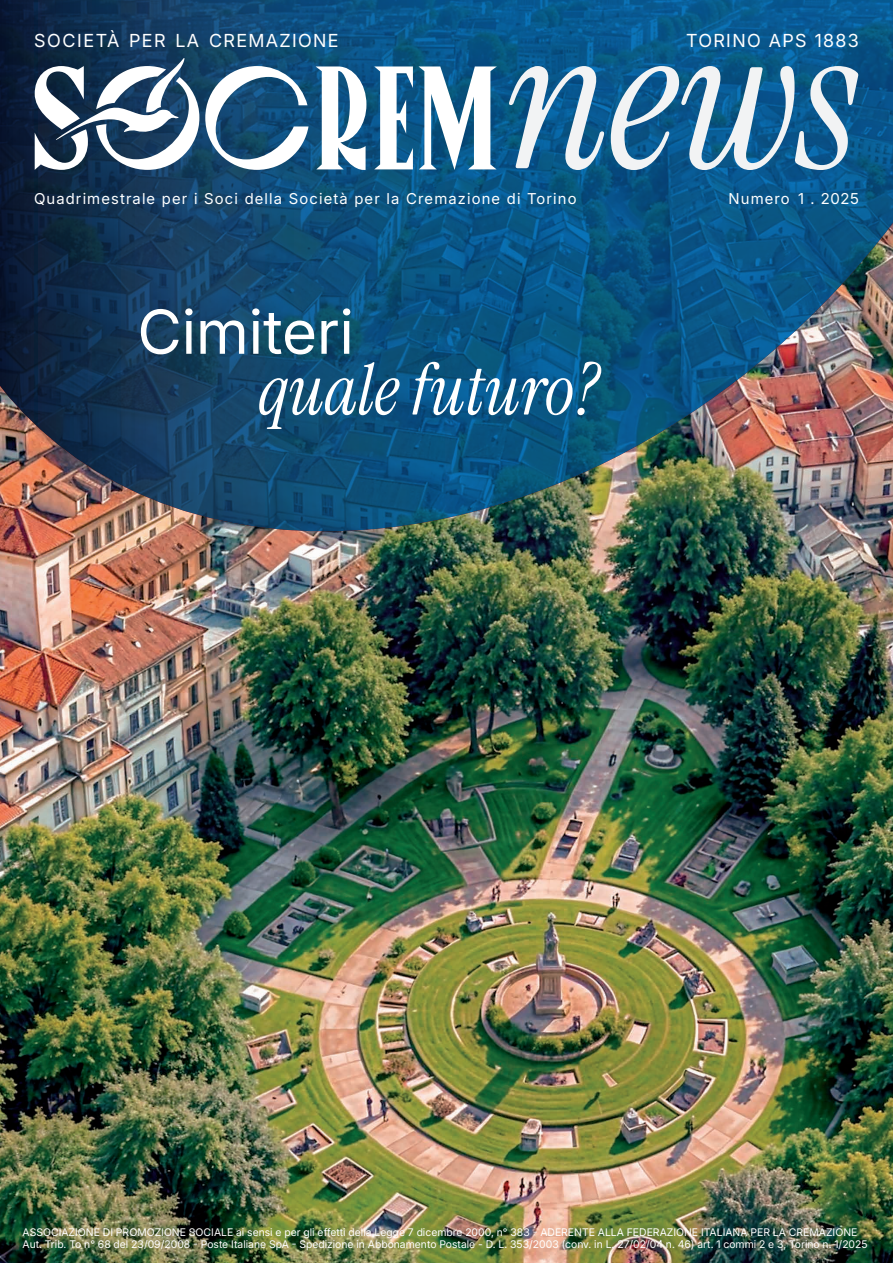
<style>
.page{position:relative;width:893px;height:1263px;background:#fff}
.page>*{position:absolute;margin:0;border:0;box-sizing:border-box;transform-origin:0 0}
.t1{font:italic 70.5px "Instrument Serif";color:#fff}
.t2{font:60.75px "Inter 18 pt";color:#fff}
.t3{font:18px "Inter 18 pt";letter-spacing:.075em;color:#fff}
.t4{font:15px "Inter 18 pt";letter-spacing:.075em;color:#fff}
.t5{font:10.5px/12px "Inter 18 pt";color:#fff}
</style>
<div class="page">
<img style="left:0;top:531px;width:893px;height:732px">
<img style="left:0;top:0;width:893px;height:531px">
<svg style="left:611px;top:66px;width:247px;height:104px"></svg>
<svg style="left:508px;top:66px;width:96px;height:104px"></svg>
<svg style="left:374px;top:66px;width:123px;height:104px"></svg>
<svg style="left:316px;top:66px;width:50px;height:107px"></svg>
<svg style="left:205px;top:66px;width:103px;height:104px"></svg>
<svg style="left:35px;top:58px;width:164px;height:112px"></svg>
<h3 class="t3" style="left:34px;top:27px;width:306px">SOCIETÀ PER LA CREMAZIONE</h3>
<h3 class="t3" style="left:686px;top:27px;width:174px">TORINO APS 1883</h3>
<h3 class="t4" style="left:34px;top:187px;width:544px">Quadrimestrale per i Soci della Società per la Cremazione di Torino</h3>
<h3 class="t4" style="left:729px;top:187px;width:132px">Numero 1 . 2025</h3>
<h2 class="t2" style="left:137px;top:286px;width:218px">Cimiteri</h2>
<h1 class="t1" style="left:258px;top:345px;width:342px">quale futuro?</h1>
<p class="t5" style="left:23px;top:1226px;width:847px">ASSOCIAZIONE DI PROMOZIONE SOCIALE ai sensi e per gli effetti della Legge 7 dicembre 2000, n° 383 - ADERENTE ALLA FEDERAZIONE ITALIANA PER LA CREMAZIONE<br>Aut. Trib. To n° 68 del 23/09/2008 - Poste Italiane SpA - Spedizione in Abbonamento Postale - D. L. 353/2003 (conv. in L. 27/02/04 n. 46) art. 1 commi 2 e 3, Torino n. 1/2025</p>
</div>
